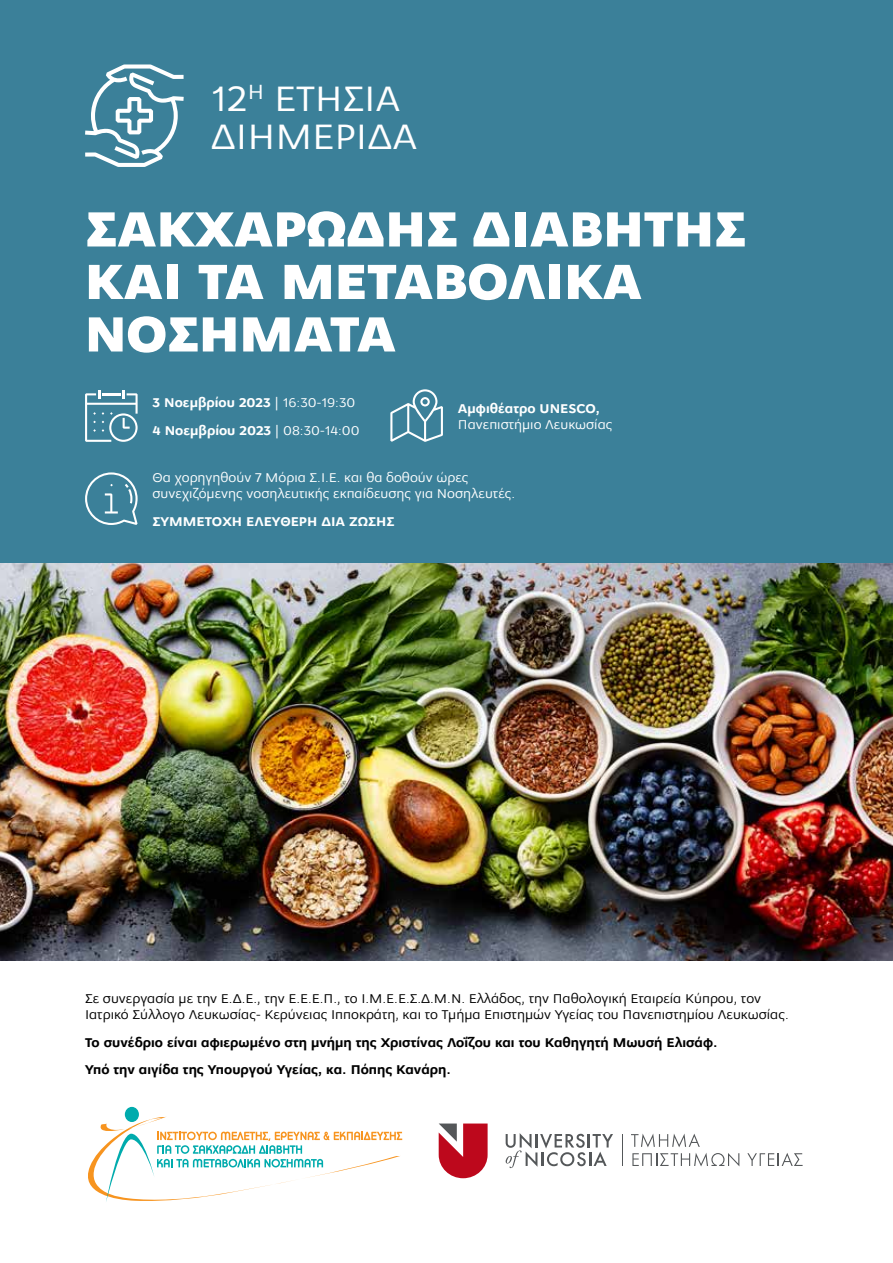
<style>
.page{position:relative;width:893px;height:1263px;background:#fff}
.page>*{position:absolute;margin:0;border:0;box-sizing:border-box;transform-origin:0 0}
.t1{font:800 52.5px/52.5px "Osnova Pro";color:#fff}
.t2{font:37.5px/37.5px "Osnova Pro";color:#fff}
.t3{font:13.5px/16.2px "Osnova Pro";color:#000}
.t4{font:700 13.5px/27.5px "Osnova Pro";color:#000}
.t5{font:13.5px/16.2px "Osnova Pro";color:#fff}
.t6{font:700 13.5px/27.5px "Osnova Pro";color:#fff}
.s1{font-weight:400}
</style>
<div class="page">
<div style="left:0;top:0;width:893px;height:960px;background:#3b8099"></div>
<div style="left:125px;top:1107px;width:14px;height:15px;background:#00abad;border-radius:50%"></div>
<svg style="left:88px;top:1116px;width:314px;height:86px"></svg>
<img style="left:0;top:563px;width:893px;height:397px">
<svg style="left:85px;top:64px;width:99px;height:103px"></svg>
<svg style="left:85px;top:390px;width:53px;height:52px"></svg>
<svg style="left:390px;top:389px;width:53px;height:53px"></svg>
<svg style="left:85px;top:472px;width:53px;height:53px"></svg>
<svg style="left:505px;top:1133px;width:108px;height:35px"></svg>
<hr style="left:622px;top:1134px;width:1px;height:32px;background:#545759">
<svg style="left:439px;top:1123px;width:49px;height:55px"></svg>
<svg style="left:631px;top:1133px;width:69px;height:14px"></svg>
<svg style="left:632px;top:1153px;width:107px;height:13px"></svg>
<svg style="left:747px;top:1153px;width:56px;height:13px"></svg>
<h2 class="t2" style="left:211px;top:80px;width:208px">12<sup>Η</sup> ΕΤΗΣΙΑ<br>ΔΙΗΜΕΡΙΔΑ</h2>
<h1 class="t1" style="left:85px;top:205px;width:662px">ΣΑΚΧΑΡΏΔΗΣ ΔΙΑΒΉΤΗΣ<br>ΚΑΙ ΤΑ ΜΕΤΑΒΟΛΙΚΑ<br>ΝΟΣΗΜΑΤΑ</h1>
<p class="t6" style="left:153px;top:389px;width:209px">3 Νοεμβρίου 2023 <span class="s1">| 16:30-19:30<br></span>4 Νοεμβρίου 2023 <span class="s1">| 08:30-14:00</span></p>
<p class="t6" style="left:458px;top:395px;width:143px">Αμφιθέατρο UNESCO,</p>
<p class="t5" style="left:458px;top:416px;width:156px">Πανεπιστήμιο Λευκωσίας</p>
<p class="t5" style="left:153px;top:469px;width:364px">Θα χορηγηθούν 7 Μόρια Σ.Ι.Ε. και θα δοθούν ώρες συνεχιζόμενης νοσηλευτικής εκπαίδευσης για Νοσηλευτές.</p>
<p class="t6" style="left:153px;top:508px;width:243px">ΣΥΜΜΕΤΟΧΗ ΕΛΕΥΘΕΡΗ ΔΙΑ ΖΩΣΗΣ</p>
<p class="t3" style="left:85px;top:991px;width:705px">Σε συνεργασία με την Ε.Δ.Ε., την Ε.Ε.Ε.Π., το Ι.Μ.Ε.Ε.Σ.Δ.Μ.Ν. Ελλάδος, την Παθολογική Εταιρεία Κύπρου, τον<br>Ιατρικό Σύλλογο Λευκωσίας- Κερύνειας Ιπποκράτη, και το Τμήμα Επιστημών Υγείας του Πανεπιστημίου Λευκωσίας.</p>
<p class="t4" style="left:85px;top:1029px;width:634px">Το συνέδριο είναι αφιερωμένο στη μνήμη της Χριστίνας Λοΐζου και του Καθηγητή Μωυσή Ελισάφ.<br>Υπό την αιγίδα της Υπουργού Υγείας, κα. Πόπης Κανάρη.</p>
</div>
